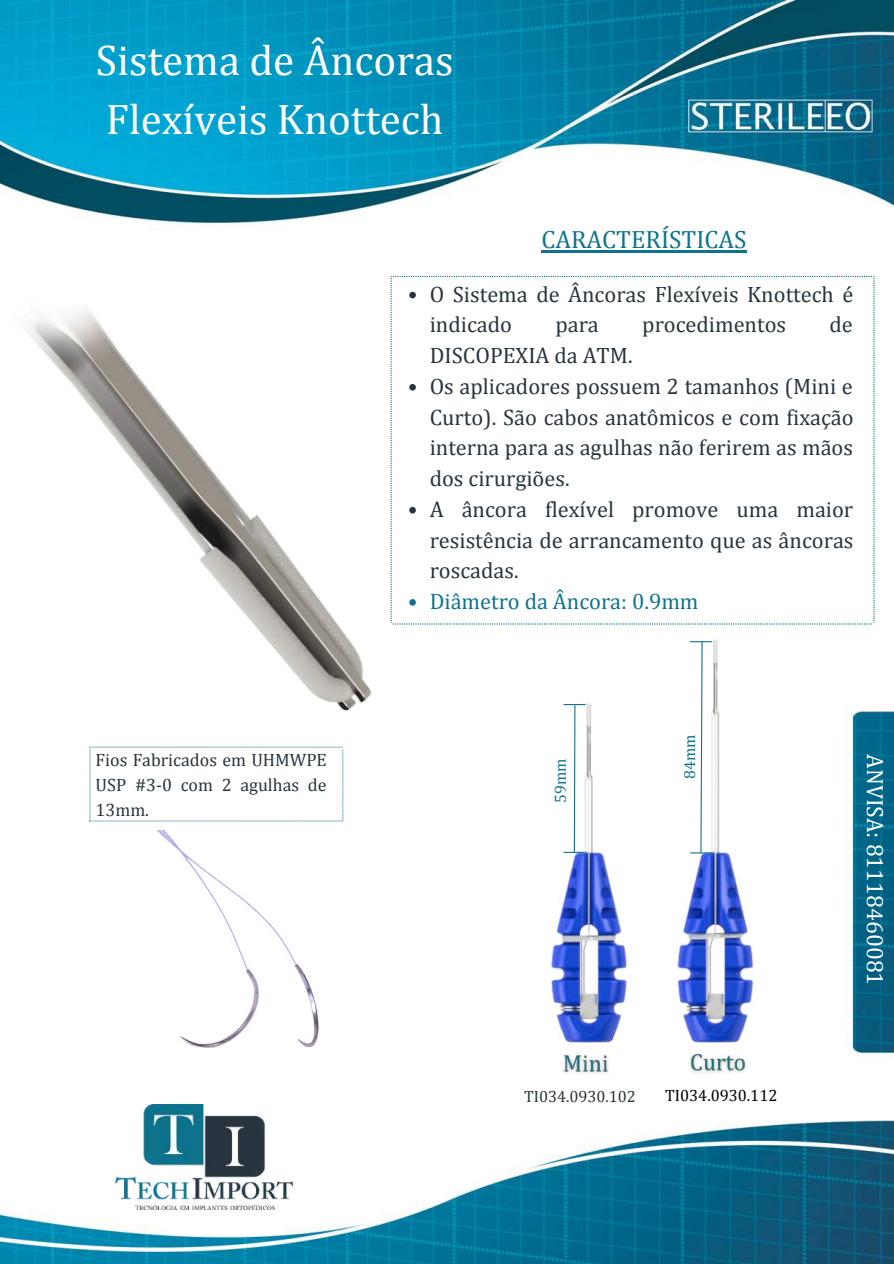
<style>
.page{position:relative;width:894px;height:1264px;background:#fff}
.page>*{position:absolute;margin:0;border:0;box-sizing:border-box;transform-origin:0 0}
.t1{font:43.05px/59.7px "Cambria";color:#fff}
.t2{font:25.05px "Cambria";color:#0d738d}
.t3{font:23.25px "Cambria";color:#fff}
.t4{font:22.35px/30.8px "Cambria";color:#28353e}
.t5{font:22.35px "Cambria";color:#0d738d}
.t6{font:18px/24.9px "Cambria";color:#28353e;text-align:justify}
.t7{font:16.35px "Cambria";color:#28353e}
.t8{font:16.35px "Cambria";color:#000}
.t9{font:16.05px "Cambria";color:#0d738d}
</style>
<div class="page">
<img style="left:0;top:0;width:893px;height:1263px">
<img style="left:116px;top:1104px;width:177px;height:105px">
<svg style="left:89px;top:746px;width:254px;height:75px"></svg>
<img style="left:0;top:830px;width:405px;height:254px">
<img style="left:492px;top:624px;width:303px;height:438px">
<svg style="left:563px;top:704px;width:22px;height:150px"></svg>
<hr style="left:563px;top:851px;width:22px;height:2px;background:#0d738d">
<svg style="left:690px;top:640px;width:22px;height:214px"></svg>
<img style="left:556px;top:1042px;width:58px;height:41px">
<img style="left:683px;top:1041px;width:69px;height:41px">
<svg style="left:390px;top:276px;width:484px;height:348px"></svg>
<hr style="left:541px;top:250px;width:205px;height:2px;background:#0d738d">
<img style="left:0;top:299px;width:532px;height:435px">
<svg style="left:0;top:192px;width:156px;height:211px"></svg>
<h1 class="t1" style="left:96px;top:29px;width:359px">Sistema de Âncoras<br>Flexíveis Knottech</h1>
<p class="t2" style="left:541px;top:224px;width:207px">CARACTERÍSTICAS</p>
<p class="t4" style="left:429px;top:278px;width:425px">O Sistema de Âncoras Flexíveis Knottech é indicado</p>
<p class="t4" style="left:555px;top:309px;width:45px">para</p>
<p class="t4" style="left:642px;top:309px;width:145px">procedimentos</p>
<p class="t4" style="left:829px;top:309px;width:25px">de</p>
<p class="t4" style="left:429px;top:339px;width:425px">DISCOPEXIA da ATM.<br>Os aplicadores possuem 2 tamanhos (Mini e<br>Curto). São cabos anatômicos e com fixação interna para as agulhas não ferirem as mãos dos cirurgiões.<br>A âncora flexível promove uma maior resistência de arrancamento que as âncoras roscadas.</p>
<p class="t5" style="left:429px;top:587px;width:270px">Diâmetro da Âncora: 0.9mm</p>
<p class="t6" style="left:96px;top:747px;width:233px">Fios Fabricados em UHMWPE USP #3-0 com 2 agulhas de 13mm.</p>
<p class="t9" style="left:550px;top:802px;width:46px;rotate:-90deg">59mm</p>
<p class="t9" style="left:679px;top:778px;width:46px;rotate:-90deg">84mm</p>
<p class="t7" style="left:524px;top:1086px;width:113px">TI034.0930.102</p>
<p class="t8" style="left:665px;top:1085px;width:114px">TI034.0930.112</p>
<p class="t3" style="left:889px;top:754px;width:233px;rotate:90deg">ANVISA: 81118460081</p>
</div>
